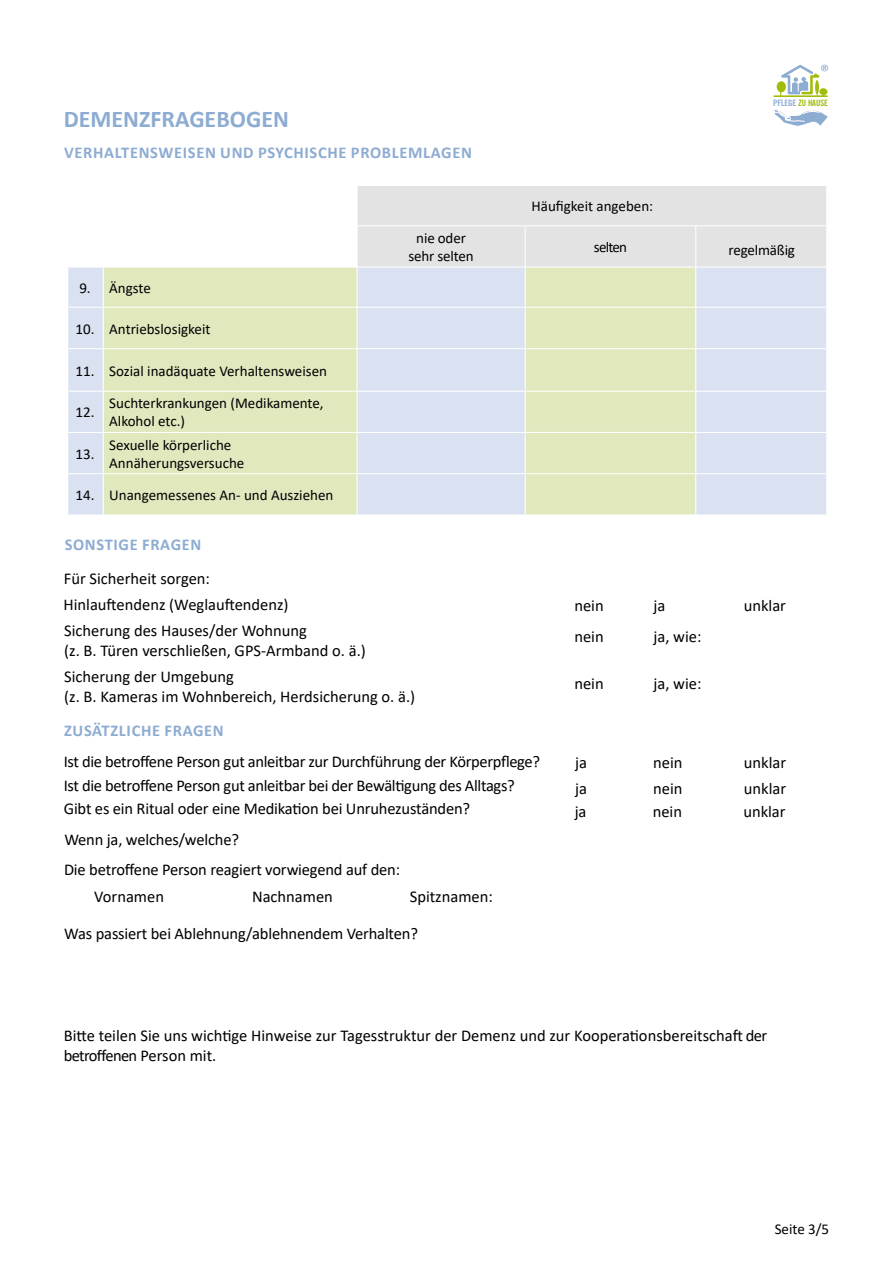
<style>
.page{position:relative;width:893px;height:1263px;background:#fff}
.page>*{position:absolute;margin:0;border:0;box-sizing:border-box;transform-origin:0 0}
.t1{font:700 24px "Calibri";color:#8dacd2}
.t2{font:18px "Calibri";color:#8dacd2}
.t3{font:16.5px/19.8px "Calibri";letter-spacing:-.01em;color:#000}
.t4{font:700 16.5px "Calibri";letter-spacing:.04em;color:#8dacd2}
.t5{font:15px/18px "Calibri";color:#000}
.t6{font:8.85px "Trade Gothic Bold Cond Twenty";letter-spacing:-.015em;color:#a2bc0c}
.s1{color:#8dacd2}
</style>
<div class="page">
<div style="left:358px;top:186px;width:468px;height:81px;background:#e3e3e3"></div>
<div style="left:68px;top:268px;width:758px;height:247px;background:#dae2f1"></div>
<svg style="left:104px;top:268px;width:591px;height:247px;background:#dfe6cc"></svg>
<hr style="left:357px;top:225px;width:168px;height:1px;background:#fff">
<hr style="left:525px;top:225px;width:171px;height:1px;background:#fff">
<hr style="left:525px;top:226px;width:1px;height:41px;background:#fff">
<hr style="left:696px;top:225px;width:130px;height:1px;background:#fff">
<hr style="left:695px;top:226px;width:1px;height:41px;background:#fff">
<hr style="left:103px;top:267px;width:1px;height:40px;background:#fff">
<hr style="left:357px;top:267px;width:1px;height:40px;background:#fff">
<hr style="left:525px;top:267px;width:1px;height:40px;background:#fff">
<hr style="left:695px;top:267px;width:1px;height:40px;background:#fff">
<hr style="left:68px;top:307px;width:35px;height:1px;background:#fff">
<hr style="left:103px;top:307px;width:254px;height:1px;background:#fff">
<hr style="left:103px;top:308px;width:1px;height:40px;background:#fff">
<hr style="left:357px;top:307px;width:168px;height:1px;background:#fff">
<hr style="left:357px;top:308px;width:1px;height:40px;background:#fff">
<hr style="left:525px;top:307px;width:171px;height:1px;background:#fff">
<hr style="left:525px;top:308px;width:1px;height:40px;background:#fff">
<hr style="left:696px;top:307px;width:130px;height:1px;background:#fff">
<hr style="left:695px;top:308px;width:1px;height:40px;background:#fff">
<hr style="left:103px;top:349px;width:1px;height:42px;background:#fff">
<hr style="left:357px;top:349px;width:1px;height:42px;background:#fff">
<hr style="left:525px;top:349px;width:1px;height:42px;background:#fff">
<hr style="left:695px;top:349px;width:1px;height:42px;background:#fff">
<hr style="left:103px;top:392px;width:1px;height:40px;background:#fff">
<hr style="left:357px;top:392px;width:1px;height:40px;background:#fff">
<hr style="left:525px;top:392px;width:1px;height:40px;background:#fff">
<hr style="left:695px;top:392px;width:1px;height:40px;background:#fff">
<hr style="left:103px;top:433px;width:1px;height:40px;background:#fff">
<hr style="left:357px;top:433px;width:1px;height:40px;background:#fff">
<hr style="left:525px;top:433px;width:1px;height:40px;background:#fff">
<hr style="left:695px;top:433px;width:1px;height:40px;background:#fff">
<hr style="left:103px;top:474px;width:1px;height:41px;background:#fff">
<hr style="left:357px;top:474px;width:1px;height:41px;background:#fff">
<hr style="left:525px;top:474px;width:1px;height:41px;background:#fff">
<hr style="left:695px;top:474px;width:1px;height:41px;background:#fff">
<hr style="left:68px;top:348px;width:35px;height:1px;background:#fff">
<hr style="left:103px;top:348px;width:254px;height:1px;background:#fff">
<hr style="left:357px;top:348px;width:168px;height:1px;background:#fff">
<hr style="left:525px;top:348px;width:171px;height:1px;background:#fff">
<hr style="left:696px;top:348px;width:130px;height:1px;background:#fff">
<hr style="left:68px;top:391px;width:35px;height:1px;background:#fff">
<hr style="left:103px;top:391px;width:254px;height:1px;background:#fff">
<hr style="left:357px;top:391px;width:168px;height:1px;background:#fff">
<hr style="left:525px;top:391px;width:171px;height:1px;background:#fff">
<hr style="left:696px;top:391px;width:130px;height:1px;background:#fff">
<hr style="left:68px;top:432px;width:35px;height:1px;background:#fff">
<hr style="left:103px;top:432px;width:254px;height:1px;background:#fff">
<hr style="left:357px;top:432px;width:168px;height:1px;background:#fff">
<hr style="left:525px;top:432px;width:171px;height:1px;background:#fff">
<hr style="left:696px;top:432px;width:130px;height:1px;background:#fff">
<hr style="left:68px;top:473px;width:35px;height:1px;background:#fff">
<hr style="left:103px;top:473px;width:254px;height:1px;background:#fff">
<hr style="left:357px;top:473px;width:168px;height:1px;background:#fff">
<hr style="left:525px;top:473px;width:171px;height:1px;background:#fff">
<hr style="left:696px;top:473px;width:130px;height:1px;background:#fff">
<svg style="left:774px;top:65px;width:53px;height:32px"></svg>
<svg style="left:774px;top:110px;width:54px;height:16px"></svg>
<p class="t2" style="left:820px;top:59px;width:11px">®</p>
<h1 class="t1" style="left:64px;top:102px;width:227px">DEMENZFRAGEBOGEN</h1>
<p class="t4" style="left:64px;top:141px;width:409px">VERHALTENSWEISEN UND PSYCHISCHE PROBLEMLAGEN</p>
<p class="t5" style="left:531px;top:196px;width:123px">Häufigkeit angeben:</p>
<p class="t6" style="left:773px;top:98px;width:56px"><span class="s1">PFLEGE</span> ZU HAUSE</p>
<p class="t5" style="left:79px;top:278px;width:73px">9. Ängste</p>
<p class="t5" style="left:76px;top:319px;width:136px">10. Antriebslosigkeit</p>
<p class="t5" style="left:76px;top:361px;width:253px">11. Sozial inadäquate Verhaltensweisen</p>
<p class="t5" style="left:76px;top:403px;width:20px">12.</p>
<p class="t5" style="left:109px;top:394px;width:216px">Suchterkrankungen (Medikamente,<br>Alkohol etc.)</p>
<p class="t5" style="left:76px;top:444px;width:20px">13.</p>
<p class="t5" style="left:109px;top:435px;width:137px">Sexuelle körperliche<br>Annäherungsversuche</p>
<p class="t5" style="left:76px;top:486px;width:259px">14. Unangemessenes An- und Ausziehen</p>
<p class="t4" style="left:65px;top:533px;width:138px">SONSTIGE FRAGEN</p>
<p class="t3" style="left:64px;top:568px;width:148px">Für Sicherheit sorgen:</p>
<p class="t5" style="left:408px;top:229px;width:67px;text-align:center">nie oder sehr selten</p>
<p class="t5" style="left:594px;top:238px;width:35px">selten</p>
<p class="t5" style="left:728px;top:241px;width:68px">regelmäßig</p>
<p class="t3" style="left:64px;top:594px;width:227px">Hinlauftendenz (Weglauftendenz)</p>
<p class="t3" style="left:574px;top:595px;width:31px">nein</p>
<p class="t3" style="left:654px;top:595px;width:13px">ja</p>
<p class="t3" style="left:744px;top:595px;width:44px">unklar</p>
<p class="t3" style="left:64px;top:620px;width:303px">Sicherung des Hauses/der Wohnung<br>(z. B. Türen verschließen, GPS-Armband o. ä.)</p>
<p class="t3" style="left:574px;top:626px;width:31px">nein</p>
<p class="t3" style="left:654px;top:626px;width:49px">ja, wie:</p>
<p class="t3" style="left:64px;top:666px;width:353px">Sicherung der Umgebung<br>(z. B. Kameras im Wohnbereich, Herdsicherung o. ä.)</p>
<p class="t3" style="left:574px;top:673px;width:31px">nein</p>
<p class="t3" style="left:654px;top:673px;width:49px">ja, wie:</p>
<p class="t4" style="left:64px;top:719px;width:161px">ZUSÄTZLICHE FRAGEN</p>
<p class="t3" style="left:64px;top:751px;width:478px">Ist die betroffene Person gut anleitbar zur Durchführung der Körperpflege?</p>
<p class="t3" style="left:575px;top:752px;width:13px">ja</p>
<p class="t3" style="left:653px;top:752px;width:31px">nein</p>
<p class="t3" style="left:64px;top:775px;width:453px">Ist die betroffene Person gut anleitbar bei der Bewältigung des Alltags?</p>
<p class="t3" style="left:575px;top:778px;width:13px">ja</p>
<p class="t3" style="left:653px;top:778px;width:31px">nein</p>
<p class="t3" style="left:64px;top:799px;width:408px">Gibt es ein Ritual oder eine Medikation bei Unruhezuständen?</p>
<p class="t3" style="left:575px;top:801px;width:13px">ja</p>
<p class="t3" style="left:653px;top:801px;width:31px">nein</p>
<p class="t3" style="left:64px;top:824px;width:338px;line-height:30.2px">Wenn ja, welches/welche?<br>Die betroffene Person reagiert vorwiegend auf den:</p>
<p class="t3" style="left:94px;top:886px;width:71px">Vornamen</p>
<p class="t3" style="left:252px;top:886px;width:82px">Nachnamen</p>
<p class="t3" style="left:410px;top:886px;width:85px">Spitznamen:</p>
<p class="t3" style="left:64px;top:923px;width:355px">Was passiert bei Ablehnung/ablehnendem Verhalten?</p>
<p class="t3" style="left:744px;top:749px;width:44px;line-height:25.7px">unklar unklar</p>
<p class="t3" style="left:743px;top:801px;width:44px">unklar</p>
<p class="t3" style="left:64px;top:1025px;width:705px">Bitte teilen Sie uns wichtige Hinweise zur Tagesstruktur der Demenz und zur Kooperationsbereitschaft der betroffenen Person mit.</p>
<p class="t5" style="left:775px;top:1220px;width:56px">Seite 3/5</p>
</div>
